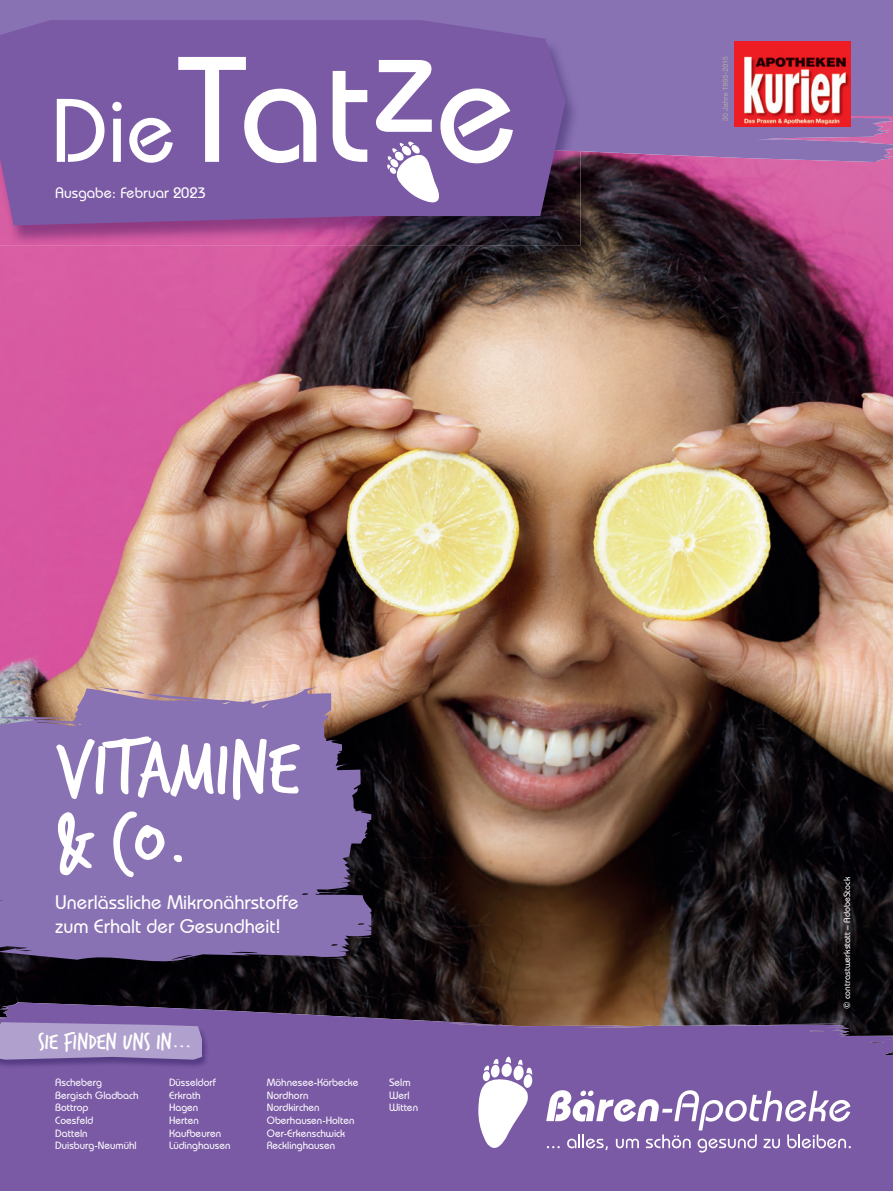
<style>
.page{position:relative;width:893px;height:1191px;background:#fff}
.page>*{position:absolute;margin:0;border:0;box-sizing:border-box;transform-origin:0 0}
.t1{font:500 150px "Bauhaus IT Cby BT";letter-spacing:.005em;color:#fff}
.t2{font:82.5px/73.8px "Trash Hand";color:#fff}
.t3{font:24px "Trash Hand";color:#fff}
.t4{font:500 19.5px/23.4px "Bauhaus IT Cby BT";color:#fff}
.t5{font:500 15px "Bauhaus IT Cby BT";color:#fff}
.t6{font:500 10.5px/12.6px "Bauhaus IT Cby BT";color:#fff}
.t7{font:500 9px "Bauhaus IT Cby BT";color:#fff}
.s1{font-size:90px}
</style>
<div class="page">
<img style="left:0;top:162px;width:893px;height:840px">
<svg style="left:0;top:1002px;width:893px;height:53px;background:#614874"></svg>
<div style="left:0;top:1055px;width:893px;height:136px;background:#7b5aa5"></div>
<svg style="left:580px;top:116px;width:313px;height:46px;background:#936dac"></svg>
<div style="left:0;top:0;width:893px;height:116px;background:#8972b3"></div>
<img style="left:0;top:151px;width:580px;height:94px">
<img style="left:566px;top:84px;width:14px;height:67px">
<svg style="left:0;top:20px;width:566px;height:205px;background:#7958a1"></svg>
<svg style="left:387px;top:141px;width:53px;height:62px"></svg>
<svg style="left:723px;top:57px;width:5px;height:64px"></svg>
<div style="left:734px;top:41px;width:117px;height:85px;background:#ee1c25"></div>
<img style="left:744px;top:56px;width:106px;height:69px">
<img style="left:0;top:1022px;width:210px;height:44px">
<svg style="left:0;top:1022px;width:202px;height:37px;background:#aa99c9"></svg>
<svg style="left:478px;top:1056px;width:55px;height:92px"></svg>
<svg style="left:546px;top:1090px;width:305px;height:62px"></svg>
<svg style="left:0;top:763px;width:371px;height:203px;background:#403552"></svg>
<svg style="left:0;top:686px;width:342px;height:266px;background:#8b74af"></svg>
<h1 class="t1" style="left:51px;top:17px;width:468px"><span class="s1">Die</span>Tatze</h1>
<h3 class="t5" style="left:55px;top:183px;width:152px">Ausgabe: Februar 2023</h3>
<h2 class="t2" style="left:55px;top:735px;width:245px">VITAMINE &amp; CO.</h2>
<h3 class="t4" style="left:55px;top:890px;width:245px">Unerlässliche Mikronährstoffe zum Erhalt der Gesundheit!</h3>
<h3 class="t3" style="left:38px;top:1030px;width:154px">SIE FINDEN UNS IN...</h3>
<p class="t6" style="left:55px;top:1076px;width:85px">Ascheberg<br>Bergisch Gladbach<br>Bottrop<br>Coesfeld<br>Datteln<br>Duisburg-Neumühl</p>
<p class="t6" style="left:169px;top:1076px;width:63px">Düsseldorf<br>Erkrath<br>Hagen<br>Herten<br>Kaufbeuren<br>Lüdinghausen</p>
<p class="t6" style="left:267px;top:1076px;width:93px">Möhnesee-Körbecke<br>Nordhorn<br>Nordkirchen<br>Oberhausen-Holten<br>Oer-Erkenschwick<br>Recklinghausen</p>
<p class="t6" style="left:389px;top:1076px;width:31px">Selm<br>Werl<br>Witten</p>
<p class="t7" style="left:842px;top:1009px;width:133px;rotate:-90deg">© contrastwerkstatt – AdobeStock</p>
</div>
